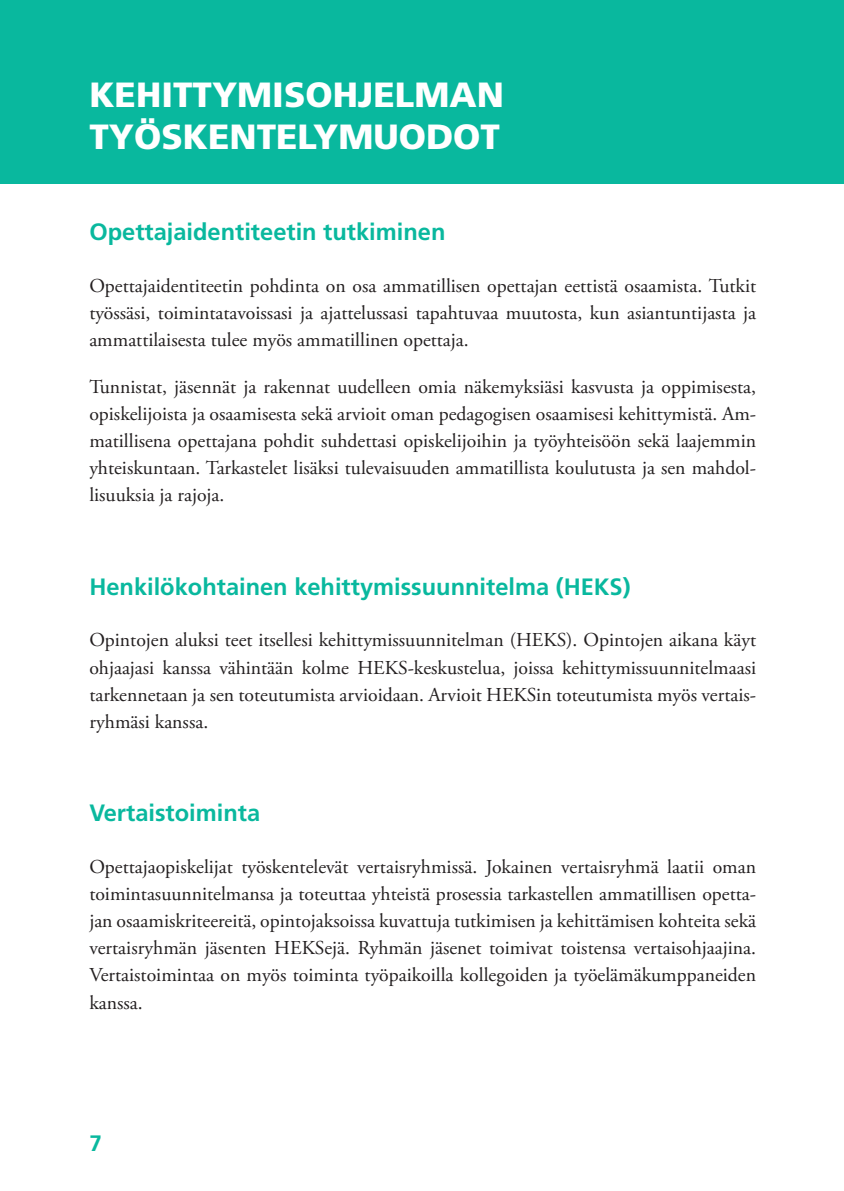
<style>
.page{position:relative;width:844px;height:1191px;background:#fff}
.page>*{position:absolute;margin:0;border:0;box-sizing:border-box;transform-origin:0 0}
.t1{font:900 35px/42px "Frutiger";color:#fff}
.t2{font:700 23.62px "Frutiger";color:#09b89e}
.t3{font:700 22.4px "Frutiger";color:#09b89e}
.P_leipä{font:19.6px/27.1px "Adobe Garamond Pro";color:#231f20;text-align:justify}
</style>
<div class="page">
<div style="left:0;top:0;width:843px;height:184px;background:#09b89e"></div>
<h1 class="t1" style="left:89px;top:74px;width:416px">KEHITTYMISOHJELMAN<br>TYÖSKENTELYMUODOT</h1>
<h2 class="t2" style="left:89px;top:217px;width:357px">Opettajaidentiteetin tutkiminen</h2>
<p class="P_leipä" style="left:89px;top:272px;width:668px">Opettajaidentiteetin pohdinta on osa ammatillisen opettajan eettistä osaamista. Tutkit työssäsi, toimintatavoissasi ja ajattelussasi tapahtuvaa muutosta, kun asiantuntijasta ja ammattilaisesta tulee myös ammatillinen opettaja.</p>
<p class="P_leipä" style="left:89px;top:374px;width:668px">Tunnistat, jäsennät ja rakennat uudelleen omia näkemyksiäsi kasvusta ja oppimisesta, opiskelijoista ja osaamisesta sekä arvioit oman pedagogisen osaamisesi kehittymistä. Am&shy;matillisena opettajana pohdit suhdettasi opiskelijoihin ja työyhteisöön sekä laajemmin yhteiskuntaan. Tarkastelet lisäksi tulevaisuuden ammatillista koulutusta ja sen mahdol&shy;lisuuksia ja rajoja.</p>
<h2 class="t2" style="left:89px;top:572px;width:542px">Henkilökohtainen kehittymissuunnitelma (HEKS)</h2>
<p class="P_leipä" style="left:89px;top:627px;width:668px">Opintojen aluksi teet itsellesi kehittymissuunnitelman (HEKS). Opintojen aikana käyt ohjaajasi kanssa vähintään kolme HEKS-keskustelua, joissa kehittymissuunnitelmaasi tarkennetaan ja sen toteutumista arvioidaan. Arvioit HEKSin toteutumista myös vertais&shy;ryhmäsi kanssa.</p>
<h2 class="t2" style="left:89px;top:799px;width:172px">Vertaistoiminta</h2>
<p class="P_leipä" style="left:89px;top:853px;width:668px">Opettajaopiskelijat työskentelevät vertaisryhmissä. Jokainen vertaisryhmä laatii oman toimintasuunnitelmansa ja toteuttaa yhteistä prosessia tarkastellen ammatillisen opetta&shy;jan osaamiskriteereitä, opintojaksoissa kuvattuja tutkimisen ja kehittämisen kohteita sekä vertaisryhmän jäsenten HEKSejä. Ryhmän jäsenet toimivat toistensa vertaisohjaajina.<br>Vertaistoimintaa on myös toiminta työpaikoilla kollegoiden ja työelämäkumppaneiden kanssa.</p>
<p class="t3" style="left:89px;top:1130px;width:14px">7</p>
</div>
